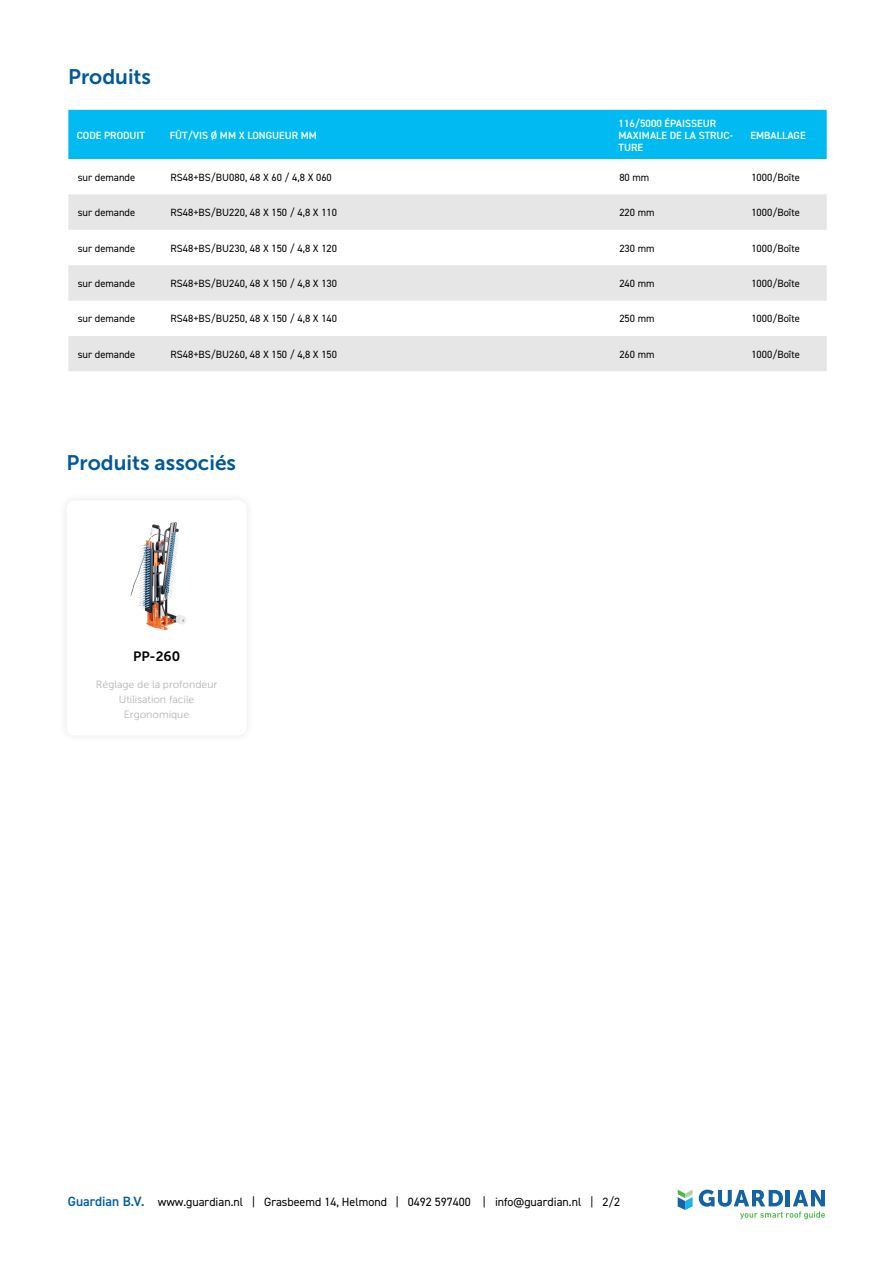
<style>
.page{position:relative;width:893px;height:1263px;background:#fff}
.page>*{position:absolute;margin:0;border:0;box-sizing:border-box;transform-origin:0 0}
.t1{font:21px "Museo Sans 700";color:#00599b}
.t2{font:13.5px "Museo Sans 700";color:#000}
.t3{font:12px "DIN2014";color:#000}
.t4{font:10.5px "DIN2014";color:#000}
.t5{font:600 10.5px/12px "DIN2014";color:#fff}
.t6{font:10.5px "Museo Sans 300";color:#b4b4b4}
.s1{font-weight:600;font-size:13.5px;color:#005da0}
</style>
<div class="page">
<div style="left:68px;top:110px;width:759px;height:49px;background:#00baf1"></div>
<svg style="left:68px;top:194px;width:759px;height:177px;fill:#e6e6e6"></svg>
<div style="left:58px;top:492px;width:197px;height:252px;background:#fafafa"></div>
<div style="left:67px;top:500px;width:180px;height:235px;background:#fff;border-radius:9px"></div>
<svg style="left:699px;top:1189px;width:126px;height:30px"></svg>
<svg style="left:678px;top:1189px;width:15px;height:21px"></svg>
<img style="left:130px;top:522px;width:56px;height:108px">
<p class="t1" style="left:68px;top:65px;width:84px">Produits</p>
<p class="t5" style="left:77px;top:129px;width:70px">CODE PRODUIT</p>
<p class="t5" style="left:170px;top:129px;width:149px">FÛT/VIS Ø MM X LONGUEUR MM</p>
<p class="t5" style="left:618px;top:117px;width:116px">116/5000 ÉPAISSEUR<br>MAXIMALE DE LA STRUC-<br>TURE</p>
<p class="t5" style="left:750px;top:129px;width:57px">EMBALLAGE</p>
<p class="t4" style="left:78px;top:171px;width:59px">sur demande</p>
<p class="t4" style="left:171px;top:171px;width:163px">RS48+BS/BU080, 48 X 60 / 4,8 X 060</p>
<p class="t4" style="left:619px;top:171px;width:31px">80 mm</p>
<p class="t4" style="left:751px;top:171px;width:50px">1000/Boîte</p>
<p class="t4" style="left:78px;top:206px;width:59px">sur demande</p>
<p class="t4" style="left:171px;top:206px;width:168px">RS48+BS/BU220, 48 X 150 / 4,8 X 110</p>
<p class="t4" style="left:619px;top:206px;width:37px">220 mm</p>
<p class="t4" style="left:751px;top:206px;width:50px">1000/Boîte</p>
<p class="t4" style="left:78px;top:241px;width:59px">sur demande</p>
<p class="t4" style="left:171px;top:241px;width:168px">RS48+BS/BU230, 48 X 150 / 4,8 X 120</p>
<p class="t4" style="left:619px;top:241px;width:37px">230 mm</p>
<p class="t4" style="left:751px;top:241px;width:50px">1000/Boîte</p>
<p class="t4" style="left:78px;top:277px;width:59px">sur demande</p>
<p class="t4" style="left:171px;top:277px;width:168px">RS48+BS/BU240, 48 X 150 / 4,8 X 130</p>
<p class="t4" style="left:619px;top:277px;width:37px">240 mm</p>
<p class="t4" style="left:751px;top:277px;width:50px">1000/Boîte</p>
<p class="t4" style="left:78px;top:312px;width:59px">sur demande</p>
<p class="t4" style="left:171px;top:312px;width:168px">RS48+BS/BU250, 48 X 150 / 4,8 X 140</p>
<p class="t4" style="left:619px;top:312px;width:37px">250 mm</p>
<p class="t4" style="left:751px;top:312px;width:50px">1000/Boîte</p>
<p class="t4" style="left:78px;top:348px;width:59px">sur demande</p>
<p class="t4" style="left:171px;top:348px;width:168px">RS48+BS/BU260, 48 X 150 / 4,8 X 150</p>
<p class="t4" style="left:619px;top:348px;width:37px">260 mm</p>
<p class="t4" style="left:751px;top:348px;width:50px">1000/Boîte</p>
<p class="t1" style="left:67px;top:451px;width:171px">Produits associés</p>
<p class="t2" style="left:133px;top:649px;width:49px">PP-260</p>
<p class="t6" style="left:96px;top:679px;width:123px">Réglage de la profondeur</p>
<p class="t6" style="left:119px;top:694px;width:77px">Utilisation facile</p>
<p class="t6" style="left:124px;top:709px;width:67px">Ergonomique</p>
<p class="t3" style="left:68px;top:1194px;width:554px"><span class="s1">Guardian B.V.</span> www.guardian.nl | Grasbeemd 14, Helmond | 0492 597400 | info@guardian.nl | 2/2</p>
</div>
